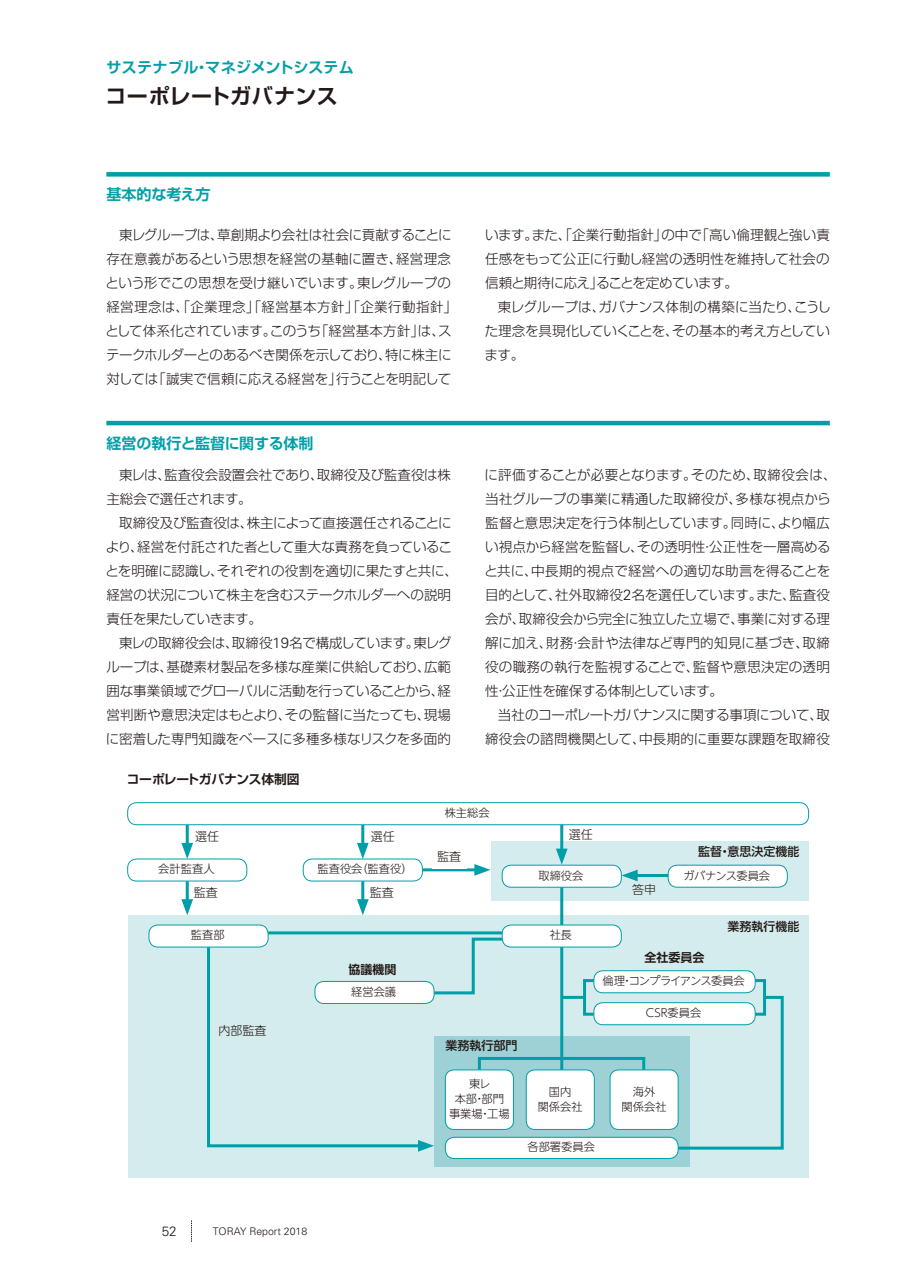
<style>
.page{position:relative;width:915px;height:1263px;background:#fff}
.page>*{position:absolute;margin:0;border:0;box-sizing:border-box;transform-origin:0 0}
.t1{font:700 21px "Shin Go Pro De";letter-spacing:.025em;color:#231916}
.t2{font:700 15px "Shin Go Pro De";color:#009fa8}
.t3{font:300 13.5px/24px "Shin Go Pro";letter-spacing:-.01em;color:#231916;text-align:justify}
.t4{font:300 13.5px "Univers";color:#231916}
.t5{font:700 12.75px "Shin Go Pro De";letter-spacing:-.02em;color:#231916}
.t6{font:500 12px "UD Shin Go NT Pro";color:#231916}
.t7{font:300 12px "UD Shin Go NT Pro";color:#231916}
.t8{font:700 12px "UD Shin Go NT Pro De";color:#231916}
.t9{font:300 11.25px/15px "UD Shin Go NT Pro";color:#231916;text-align:center}
.t10{font:300 11.25px "UD Shin Go NT Pro";letter-spacing:-.075em;color:#231916}
.t11{font:300 11.25px "UD Shin Go NT Pro";letter-spacing:-.035em;color:#231916}
.t12{font:300 10.5px "Univers";color:#231916}
.s1{font-family:"Univers";font-size:14.85px}
</style>
<div class="page">
<div style="left:128px;top:915px;width:680px;height:263px;background:#d4ecee"></div>
<div style="left:583px;top:979px;width:182px;height:37px;border:3px solid #009fa8"></div>
<div style="left:491px;top:841px;width:317px;height:59px;background:#d4ecee"></div>
<svg style="left:434px;top:1036px;width:255px;height:130px;background:#99cfd3"></svg>
<hr style="left:560px;top:867px;width:3px;height:240px;background:#009fa8">
<div style="left:477px;top:1057px;width:168px;height:28px;border:3px solid #009fa8"></div>
<hr style="left:408px;top:868px;width:72px;height:3px;background:#009fa8">
<svg style="left:474px;top:864px;width:16px;height:12px"></svg>
<hr style="left:235px;top:931px;width:267px;height:3px;background:#009fa8">
<hr style="left:361px;top:825px;width:3px;height:23px;background:#009fa8">
<svg style="left:357px;top:843px;width:11px;height:16px"></svg>
<hr style="left:186px;top:825px;width:3px;height:23px;background:#009fa8">
<svg style="left:181px;top:843px;width:12px;height:16px"></svg>
<hr style="left:186px;top:881px;width:3px;height:24px;background:#009fa8">
<svg style="left:181px;top:899px;width:12px;height:16px"></svg>
<hr style="left:361px;top:881px;width:3px;height:24px;background:#009fa8">
<svg style="left:357px;top:899px;width:11px;height:16px"></svg>
<hr style="left:560px;top:814px;width:3px;height:40px;background:#009fa8">
<svg style="left:555px;top:849px;width:12px;height:16px"></svg>
<div style="left:128px;top:803px;width:680px;height:22px;background:#fff;border-radius:9px"></div>
<div style="left:127px;top:802px;width:681px;height:23px;border:1px solid #009fa8;border-radius:9px"></div>
<div style="left:303px;top:859px;width:119px;height:22px;background:#fff;border-radius:9px"></div>
<div style="left:303px;top:859px;width:119px;height:22px;border:1px solid #009fa8;border-radius:9px"></div>
<div style="left:502px;top:865px;width:119px;height:22px;background:#fff;border-radius:9px"></div>
<div style="left:502px;top:865px;width:119px;height:22px;border:1px solid #009fa8;border-radius:9px"></div>
<div style="left:127px;top:859px;width:120px;height:22px;border:1px solid #009fa8;border-radius:9px"></div>
<div style="left:445px;top:1070px;width:68px;height:60px;border:1px solid #009fa8;border-radius:9px"></div>
<div style="left:526px;top:1070px;width:68px;height:59px;background:#fff;border-radius:9px"></div>
<div style="left:526px;top:1070px;width:68px;height:60px;border:1px solid #009fa8;border-radius:9px"></div>
<div style="left:610px;top:1070px;width:68px;height:59px;background:#fff;border-radius:9px"></div>
<div style="left:609px;top:1070px;width:69px;height:60px;border:1px solid #009fa8;border-radius:9px"></div>
<div style="left:593px;top:1003px;width:162px;height:22px;background:#fff;border-radius:9px"></div>
<div style="left:593px;top:1002px;width:162px;height:23px;border:1px solid #009fa8;border-radius:9px"></div>
<div style="left:593px;top:971px;width:162px;height:22px;background:#fff;border-radius:9px"></div>
<div style="left:593px;top:970px;width:162px;height:23px;border:1px solid #009fa8;border-radius:9px"></div>
<div style="left:149px;top:925px;width:119px;height:22px;background:#fff;border-radius:9px"></div>
<div style="left:149px;top:925px;width:119px;height:22px;border:1px solid #009fa8;border-radius:9px"></div>
<hr style="left:631px;top:874px;width:39px;height:3px;background:#009fa8">
<svg style="left:621px;top:870px;width:16px;height:11px"></svg>
<hr style="left:561px;top:996px;width:24px;height:3px;background:#009fa8">
<svg style="left:665px;top:994px;width:119px;height:157px"></svg>
<svg style="left:205px;top:936px;width:305px;height:216px"></svg>
<div style="left:668px;top:865px;width:119px;height:22px;background:#fff;border-radius:9px"></div>
<div style="left:667px;top:865px;width:120px;height:22px;border:1px solid #009fa8;border-radius:9px"></div>
<div style="left:502px;top:925px;width:119px;height:22px;background:#fff;border-radius:9px"></div>
<div style="left:502px;top:925px;width:119px;height:22px;border:1px solid #009fa8;border-radius:9px"></div>
<div style="left:445px;top:1137px;width:233px;height:21px;background:#fff;border-radius:9px"></div>
<div style="left:445px;top:1137px;width:233px;height:22px;border:1px solid #009fa8;border-radius:9px"></div>
<div style="left:315px;top:981px;width:119px;height:22px;background:#fff;border-radius:9px"></div>
<div style="left:314px;top:981px;width:120px;height:23px;border:1px solid #009fa8;border-radius:9px"></div>
<svg style="left:191px;top:1220px;width:1px;height:22px"></svg>
<div style="left:106px;top:172px;width:723px;height:5px;background:#009fa8"></div>
<hr style="left:106px;top:421px;width:723px;height:4px;background:#009fa8">
<p class="t2" style="left:106px;top:55px;width:249px">サステナブル・マネジメントシステム</p>
<h1 class="t1" style="left:105px;top:78px;width:234px">コーポレートガバナンス</h1>
<p class="t2" style="left:106px;top:182px;width:106px">基本的な考え方</p>
<p class="t3" style="left:105px;top:221px;width:353px;text-align:center">東レグループは、草創期より会社は社会に貢献することに<br>存在意義があるという思想を経営の基軸に置き、経営理念という形でこの思想を受け継いでいます。東レグループの経営理念は、「企業理念」「経営基本方針」「企業行動指針」として体系化されています。このうち「経営基本方針」は、ステークホルダーとのあるべき関係を示しており、特に株主に対しては「誠実で信頼に応える経営を」行うことを明記して</p>
<p class="t2" style="left:106px;top:430px;width:208px">経営の執行と監督に関する体制</p>
<p class="t3" style="left:106px;top:461px;width:346px;text-indent:13px">東レは、監査役会設置会社であり、取締役及び監査役は株主総会で選任されます。</p>
<p class="t3" style="left:105px;top:509px;width:353px;text-align:left;text-indent:14px">取締役及び監査役は、株主によって直接選任されることにより、経営を付託された者として重大な責務を負っていることを明確に認識し、それぞれの役割を適切に果たすと共に、経営の状況について株主を含むステークホルダーへの説明責任を果たしていきます。</p>
<p class="t3" style="left:106px;top:629px;width:347px;text-indent:13px">東レの取締役会は、取締役<span class="s1">19</span>名で構成しています。東レグループは、基礎素材製品を多様な産業に供給しており、広範囲な事業領域でグローバルに活動を行っていることから、経営判断や意思決定はもとより、その監督に当たっても、現場に密着した専門知識をベースに多種多様なリスクを多面的</p>
<p class="t5" style="left:127px;top:769px;width:174px">コーポレートガバナンス体制図</p>
<p class="t3" style="left:485px;top:221px;width:346px">います。また、「企業行動指針」の中で「高い倫理観と強い責任感をもって公正に行動し経営の透明性を維持して社会の信頼と期待に応え」ることを定めています。</p>
<p class="t3" style="left:484px;top:293px;width:347px;text-indent:13px">東レグループは、ガバナンス体制の構築に当たり、こうした理念を具現化していくことを、その基本的考え方としています。</p>
<p class="t3" style="left:484px;top:461px;width:353px;text-align:left">に評価することが必要となります。そのため、取締役会は、当社グループの事業に精通した取締役が、多様な視点から監督と意思決定を行う体制としています。同時に、より幅広い視点から経営を監督し、その透明性・公正性を一層高めると共に、中長期的視点で経営への適切な助言を得ることを目的として、社外取締役<span class="s1">2</span>名を選任しています。また、監査役会が、取締役会から完全に独立した立場で、事業に対する理解に加え、財務・会計や法律など専門的知見に基づき、取締役の職務の執行を監視することで、監督や意思決定の透明性・公正性を確保する体制としています。</p>
<p class="t3" style="left:485px;top:701px;width:346px;text-align:right">当社のコーポレートガバナンスに関する事項について、取締役会の諮問機関として、中長期的に重要な課題を取締役</p>
<p class="t9" style="left:444px;top:805px;width:46px">株主総会</p>
<p class="t7" style="left:195px;top:826px;width:25px">選任</p>
<p class="t7" style="left:370px;top:826px;width:26px">選任</p>
<p class="t7" style="left:568px;top:824px;width:25px">選任</p>
<p class="t9" style="left:158px;top:861px;width:58px">会計監査人</p>
<p class="t9" style="left:317px;top:861px;width:97px">監査役会（監査役）</p>
<p class="t7" style="left:437px;top:847px;width:25px">監査</p>
<p class="t9" style="left:538px;top:867px;width:46px">取締役会</p>
<p class="t6" style="left:698px;top:842px;width:103px">監督・意思決定機能</p>
<p class="t11" style="left:683px;top:866px;width:88px">ガバナンス委員会</p>
<p class="t7" style="left:194px;top:883px;width:25px">監査</p>
<p class="t7" style="left:369px;top:883px;width:25px">監査</p>
<p class="t7" style="left:632px;top:880px;width:25px">答申</p>
<p class="t9" style="left:191px;top:927px;width:35px">監査部</p>
<p class="t9" style="left:549px;top:927px;width:24px">社長</p>
<p class="t6" style="left:727px;top:916px;width:73px">業務執行機能</p>
<p class="t8" style="left:348px;top:960px;width:49px">協議機関</p>
<p class="t9" style="left:351px;top:984px;width:47px">経営会議</p>
<p class="t8" style="left:644px;top:947px;width:61px">全社委員会</p>
<p class="t10" style="left:602px;top:972px;width:144px">倫理・コンプライアンス委員会</p>
<p class="t9" style="left:645px;top:1005px;width:57px">CSR委員会</p>
<p class="t7" style="left:218px;top:1021px;width:49px">内部監査</p>
<p class="t6" style="left:445px;top:1035px;width:73px">業務執行部門</p>
<p class="t9" style="left:449px;top:1076px;width:62px">東レ<br>本部・部門事業場・工場</p>
<p class="t9" style="left:537px;top:1083px;width:46px">国内<br>関係会社</p>
<p class="t9" style="left:621px;top:1083px;width:46px">海外<br>関係会社</p>
<p class="t9" style="left:527px;top:1139px;width:69px">各部署委員会</p>
<p class="t4" style="left:162px;top:1223px;width:17px">52</p>
<p class="t12" style="left:213px;top:1225px;width:96px">TORAY Report 2018</p>
</div>
